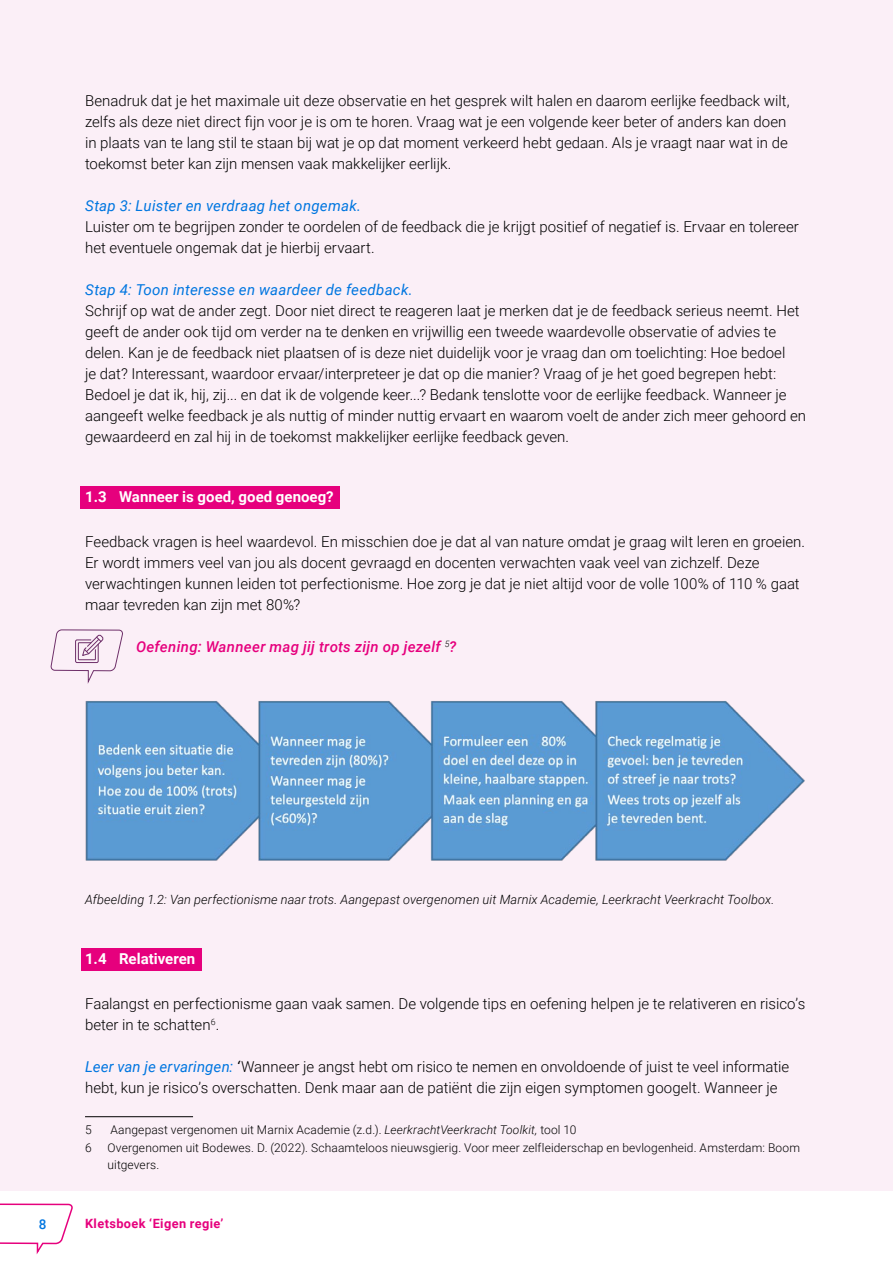
<style>
.page{position:relative;width:893px;height:1263px;background:#fff}
.page>*{position:absolute;margin:0;border:0;box-sizing:border-box;transform-origin:0 0}
.t1{font:300 15px/21px "Roboto";color:#000}
.t2{font:italic 15px "Roboto";letter-spacing:.015em;color:#0076e0}
.t3{font:700 15px "Roboto";color:#fff}
.t4{font:italic 500 15px "Roboto";letter-spacing:.02em;color:#e6007d}
.t5{font:500 13.5px "Roboto";color:#0076e0}
.t6{font:italic 300 12.75px "Roboto";letter-spacing:.01em;color:#000}
.t7{font:700 12.75px "Roboto";letter-spacing:.03em;color:#e6007d}
.t8{font:300 12px/16.5px "Roboto";letter-spacing:.01em;color:#000}
.s1{font-weight:400;font-style:italic;color:#0076e0}
.s2{font-weight:400;font-style:italic}
.s3{font-style:italic}
</style>
<div class="page">
<svg style="left:0;top:1203px;width:73px;height:52px"></svg>
<div style="left:0;top:0;width:893px;height:1191px;background:#fbeff7"></div>
<div style="left:81px;top:486px;width:259px;height:22px;background:#e6007d"></div>
<div style="left:81px;top:948px;width:121px;height:22px;background:#e6007d"></div>
<img style="left:85px;top:701px;width:720px;height:160px">
<hr style="left:85px;top:1116px;width:108px;height:1px;background:#000">
<svg style="left:50px;top:629px;width:73px;height:54px"></svg>
<p class="t1" style="left:85px;top:90px;width:706px">Benadruk dat je het maximale uit deze observatie en het gesprek wilt halen en daarom eerlijke feedback wilt, zelfs als deze niet direct fijn voor je is om te horen. Vraag wat je een volgende keer beter of anders kan doen in plaats van te lang stil te staan bij wat je op dat moment verkeerd hebt gedaan. Als je vraagt naar wat in de toekomst beter kan zijn mensen vaak makkelijker eerlijk.</p>
<p class="t2" style="left:85px;top:195px;width:278px">Stap 3: Luister en verdraag het ongemak.</p>
<p class="t1" style="left:85px;top:216px;width:715px">Luister om te begrijpen zonder te oordelen of de feedback die je krijgt positief of negatief is. Ervaar en tolereer het eventuele ongemak dat je hierbij ervaart.</p>
<p class="t2" style="left:85px;top:279px;width:329px">Stap 4: Toon interesse en waardeer de feedback.</p>
<p class="t1" style="left:85px;top:300px;width:723px">Schrijf op wat de ander zegt. Door niet direct te reageren laat je merken dat je de feedback serieus neemt. Het geeft de ander ook tijd om verder na te denken en vrijwillig een tweede waardevolle observatie of advies te delen. Kan je de feedback niet plaatsen of is deze niet duidelijk voor je vraag dan om toelichting: Hoe bedoel<br>je dat? Interessant, waardoor ervaar/interpreteer je dat op die manier? Vraag of je het goed begrepen hebt:<br>Bedoel je dat ik, hij, zij... en dat ik de volgende keer...? Bedank tenslotte voor de eerlijke feedback. Wanneer je aangeeft welke feedback je als nuttig of minder nuttig ervaart en waarom voelt de ander zich meer gehoord en gewaardeerd en zal hij in de toekomst makkelijker eerlijke feedback geven.</p>
<p class="t3" style="left:85px;top:486px;width:250px">1.3 Wanneer is goed, goed genoeg?</p>
<p class="t1" style="left:85px;top:531px;width:719px">Feedback vragen is heel waardevol. En misschien doe je dat al van nature omdat je graag wilt leren en groeien.<br>Er wordt immers veel van jou als docent gevraagd en docenten verwachten vaak veel van zichzelf. Deze verwachtingen kunnen leiden tot perfectionisme. Hoe zorg je dat je niet altijd voor de volle 100% of 110 % gaat maar tevreden kan zijn met 80%?</p>
<p class="t4" style="left:136px;top:636px;width:322px">Oefening: Wanneer mag jij trots zijn op jezelf <sup>5</sup>?</p>
<p class="t6" style="left:85px;top:891px;width:691px">Afbeelding 1.2: Van perfectionisme naar trots. Aangepast overgenomen uit Marnix Academie, Leerkracht Veerkracht Toolbox.</p>
<p class="t3" style="left:85px;top:948px;width:112px">1.4 Relativeren</p>
<p class="t1" style="left:85px;top:993px;width:722px">Faalangst en perfectionisme gaan vaak samen. De volgende tips en oefening helpen je te relativeren en risico’s beter in te schatten<sup>6</sup>.</p>
<p class="t1" style="left:85px;top:1056px;width:706px"><span class="s1">Leer van je ervaringen:</span> <span class="s2">‘</span>Wanneer je angst hebt om risico te nemen en onvoldoende of juist te veel informatie hebt, kun je risico’s overschatten. Denk maar aan de patiënt die zijn eigen symptomen googelt. Wanneer je</p>
<p class="t8" style="left:85px;top:1121px;width:8px">5</p>
<p class="t8" style="left:110px;top:1121px;width:467px">Aangepast vergenomen uit Marnix Academie (z.d.). <span class="s3">LeerkrachtVeerkracht Toolkit,</span> tool 10</p>
<p class="t8" style="left:85px;top:1139px;width:8px">6</p>
<p class="t8" style="left:108px;top:1139px;width:694px">Overgenomen uit Bodewes. D. (2022). Schaamteloos nieuwsgierig. Voor meer zelfleiderschap en bevlogenheid. Amsterdam: Boom uitgevers.</p>
<p class="t5" style="left:39px;top:1214px;width:9px">8</p>
<p class="t7" style="left:85px;top:1214px;width:140px">Kletsboek ‘Eigen regie’</p>
</div>
